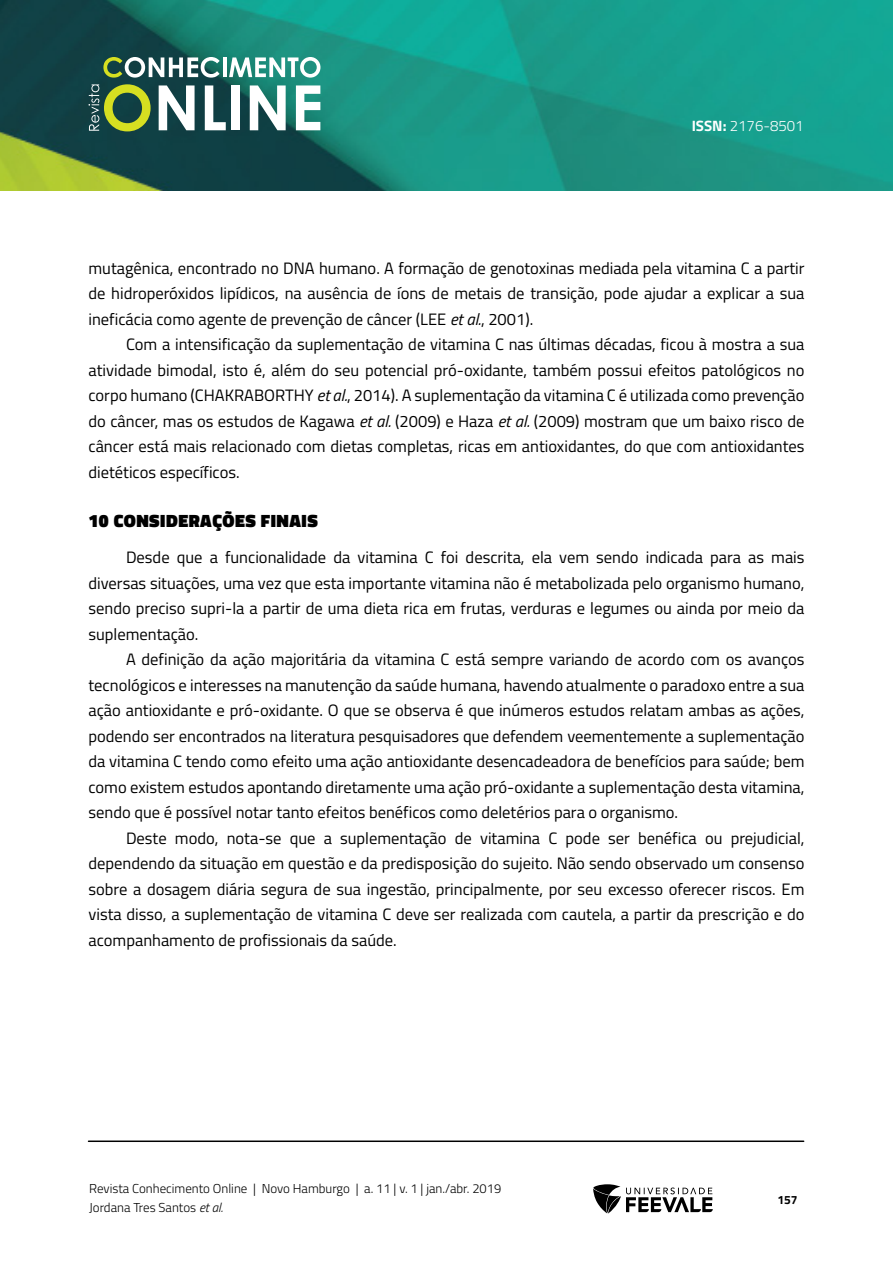
<style>
.page{position:relative;width:893px;height:1263px;background:#fff}
.page>*{position:absolute;margin:0;border:0;box-sizing:border-box;transform-origin:0 0}
.TÍTULO_1{font:900 18px "Titillium Web";letter-spacing:.03em;color:#000}
.Corpo{font:16.5px/25.5px "Titillium Web";color:#000;text-align:justify}
.t1{font:300 15px "Titillium Web";color:#fff}
.t2{font:300 12.9px/19.5px "Titillium Web";color:#000}
.t3{font:700 12px "Titillium Web";color:#000}
.s1{font-weight:700}
.s2{font-style:italic}
</style>
<div class="page">
<img style="left:0;top:0;width:893px;height:190px">
<svg style="left:593px;top:1184px;width:120px;height:29px"></svg>
<svg style="left:103px;top:57px;width:117px;height:21px"></svg>
<hr style="left:223px;top:57px;width:3px;height:20px;background:#fff">
<svg style="left:229px;top:57px;width:91px;height:21px"></svg>
<svg style="left:88px;top:84px;width:63px;height:47px;background:#5e7e3f"></svg>
<svg style="left:159px;top:85px;width:36px;height:45px"></svg>
<svg style="left:205px;top:85px;width:21px;height:45px"></svg>
<div style="left:232px;top:85px;width:8px;height:45px;background:#fff"></div>
<svg style="left:250px;top:85px;width:36px;height:45px"></svg>
<svg style="left:296px;top:85px;width:24px;height:45px"></svg>
<hr style="left:88px;top:1140px;width:716px;height:2px;background:#000">
<p class="t1" style="left:692px;top:115px;width:114px"><span class="s1">ISSN:</span> 2176-8501</p>
<p class="Corpo" style="left:88px;top:254px;width:718px">mutagênica, encontrado no DNA humano. A formação de genotoxinas mediada pela vitamina C a partir de hidroperóxidos lipídicos, na ausência de íons de metais de transição, pode ajudar a explicar a sua ineficácia como agente de prevenção de câncer (LEE <span class="s2">et al.</span>, 2001).</p>
<p class="Corpo" style="left:88px;top:331px;width:717px;text-indent:38px">Com a intensificação da suplementação de vitamina C nas últimas décadas, ficou à mostra a sua atividade bimodal, isto é, além do seu potencial pró-oxidante, também possui efeitos patológicos no corpo humano (CHAKRABORTHY <span class="s2">et al.</span>, 2014). A suplementação da vitamina C é utilizada como prevenção do câncer, mas os estudos de Kagawa <span class="s2">et al.</span> (2009) e Haza <span class="s2">et al.</span> (2009) mostram que um baixo risco de câncer está mais relacionado com dietas completas, ricas em antioxidantes, do que com antioxidantes dietéticos específicos.</p>
<p class="TÍTULO_1" style="left:88px;top:508px;width:231px">10 CONSIDERAÇÕES FINAIS</p>
<p class="Corpo" style="left:88px;top:544px;width:717px;text-indent:38px">Desde que a funcionalidade da vitamina C foi descrita, ela vem sendo indicada para as mais diversas situações, uma vez que esta importante vitamina não é metabolizada pelo organismo humano, sendo preciso supri-la a partir de uma dieta rica em frutas, verduras e legumes ou ainda por meio da suplementação.</p>
<p class="Corpo" style="left:88px;top:646px;width:717px;text-indent:38px">A definição da ação majoritária da vitamina C está sempre variando de acordo com os avanços tecnológicos e interesses na manutenção da saúde humana, havendo atualmente o paradoxo entre a sua ação antioxidante e pró-oxidante. O que se observa é que inúmeros estudos relatam ambas as ações, podendo ser encontrados na literatura pesquisadores que defendem veementemente a suplementação da vitamina C tendo como efeito uma ação antioxidante desencadeadora de benefícios para saúde; bem como existem estudos apontando diretamente uma ação pró-oxidante a suplementação desta vitamina, sendo que é possível notar tanto efeitos benéficos como deletérios para o organismo.</p>
<p class="Corpo" style="left:88px;top:824px;width:717px;text-indent:38px">Deste modo, nota-se que a suplementação de vitamina C pode ser benéfica ou prejudicial, dependendo da situação em questão e da predisposição do sujeito. Não sendo observado um consenso sobre a dosagem diária segura de sua ingestão, principalmente, por seu excesso oferecer riscos. Em vista disso, a suplementação de vitamina C deve ser realizada com cautela, a partir da prescrição e do acompanhamento de profissionais da saúde.</p>
<p class="t2" style="left:89px;top:1178px;width:414px">Revista Conhecimento Online | Novo Hamburgo | a. 11 | v. 1 | jan./abr. 2019<br>Jordana Tres Santos <span class="s2">et al.</span></p>
<p class="t3" style="left:777px;top:1190px;width:22px">157</p>
</div>
